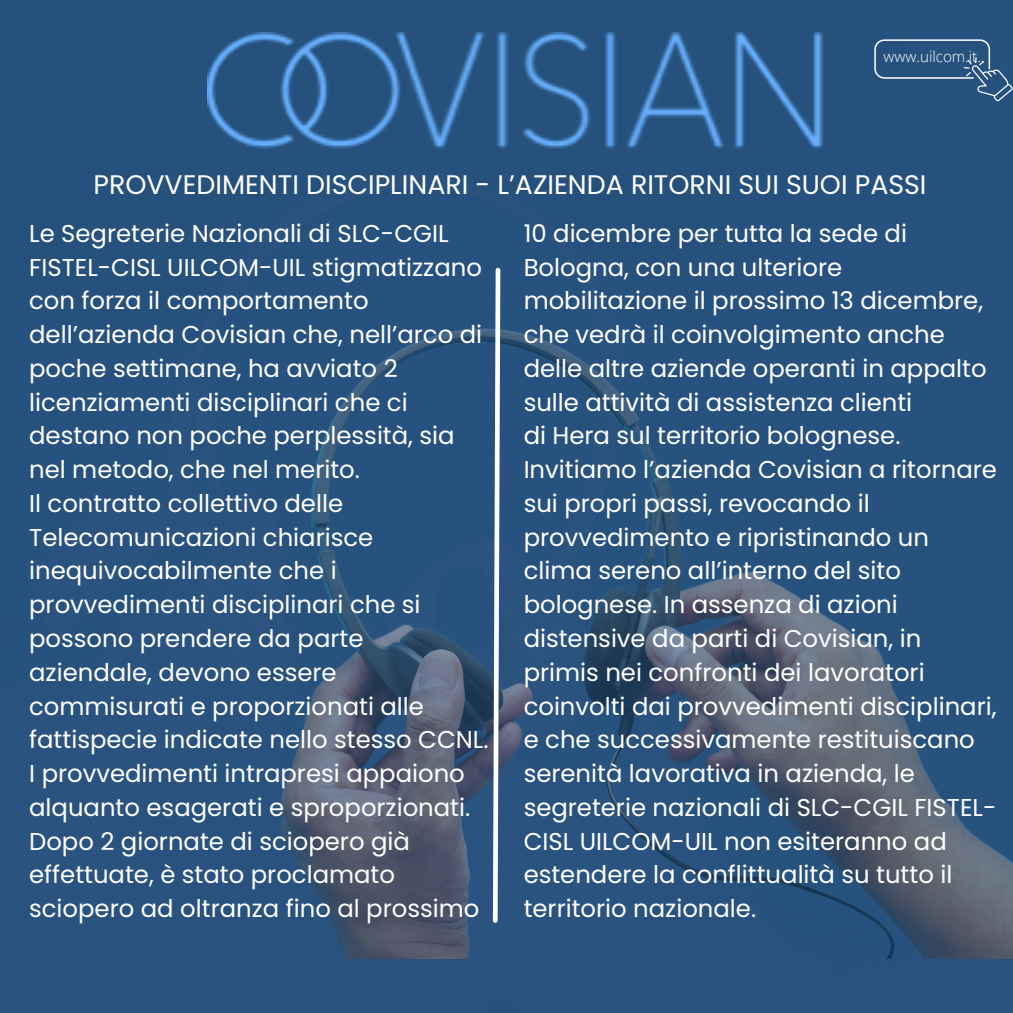
<style>
.page{position:relative;width:1013px;height:1013px;background:#fff}
.page>*{position:absolute;margin:0;border:0;box-sizing:border-box;transform-origin:0 0}
.t1{font:26.88px "Poppins";color:#fff}
.t2{font:24.38px/33.8px "Poppins";color:#fff}
.t3{font:300 15.12px "Open Sans";color:#fff}
</style>
<div class="page">
<div style="left:0;top:0;width:1012px;height:1012px;background:#26517c"></div>
<img style="left:0;top:244px;width:1012px;height:714px">
<img style="left:208px;top:33px;width:621px;height:118px">
<svg style="left:874px;top:40px;width:138px;height:61px;background:#355d87"></svg>
<svg style="left:490px;top:265px;width:12px;height:660px"></svg>
<p class="t3" style="left:883px;top:46px;width:102px">www.uilcom.it..</p>
<p class="t1" style="left:94px;top:165px;width:834px">PROVVEDIMENTI DISCIPLINARI - L’AZIENDA RITORNI SUI SUOI PASSI</p>
<p class="t2" style="left:29px;top:216px;width:454px">Le Segreterie Nazionali di SLC-CGIL<br>FISTEL-CISL UILCOM-UIL stigmatizzano con forza il comportamento</p>
<p class="t2" style="left:29px;top:317px;width:454px">dell’azienda Covisian che, nell’arco di poche settimane, ha avviato 2 licenziamenti disciplinari che ci destano non poche perplessità, sia nel metodo, che nel merito.</p>
<p class="t2" style="left:29px;top:486px;width:461px">Il contratto collettivo delle<br>Telecomunicazioni chiarisce inequivocabilmente che i provvedimenti disciplinari che si possono prendere da parte aziendale, devono essere commisurati e proporzionati alle fattispecie indicate nello stesso CCNL.<br>I provvedimenti intrapresi appaiono alquanto esagerati e sproporzionati.<br>Dopo 2 giornate di sciopero già effettuate, è stato proclamato sciopero ad oltranza fino al prossimo</p>
<p class="t2" style="left:523px;top:216px;width:464px">10 dicembre per tutta la sede di Bologna, con una ulteriore mobilitazione il prossimo 13 dicembre, che vedrà il coinvolgimento anche delle altre aziende operanti in appalto sulle attività di assistenza clienti</p>
<p class="t2" style="left:523px;top:419px;width:378px">di Hera sul territorio bolognese.</p>
<p class="t2" style="left:523px;top:452px;width:475px">Invitiamo l’azienda Covisian a ritornare sui propri passi, revocando il provvedimento e ripristinando un clima sereno all’interno del sito bolognese. In assenza di azioni distensive da parti di Covisian, in primis nei confronti dei lavoratori coinvolti dai provvedimenti disciplinari, e che successivamente restituiscano serenità lavorativa in azienda, le segreterie nazionali di SLC-CGIL FISTEL-CISL UILCOM-UIL non esiteranno ad estendere la conflittualità su tutto il territorio nazionale.</p>
</div>
